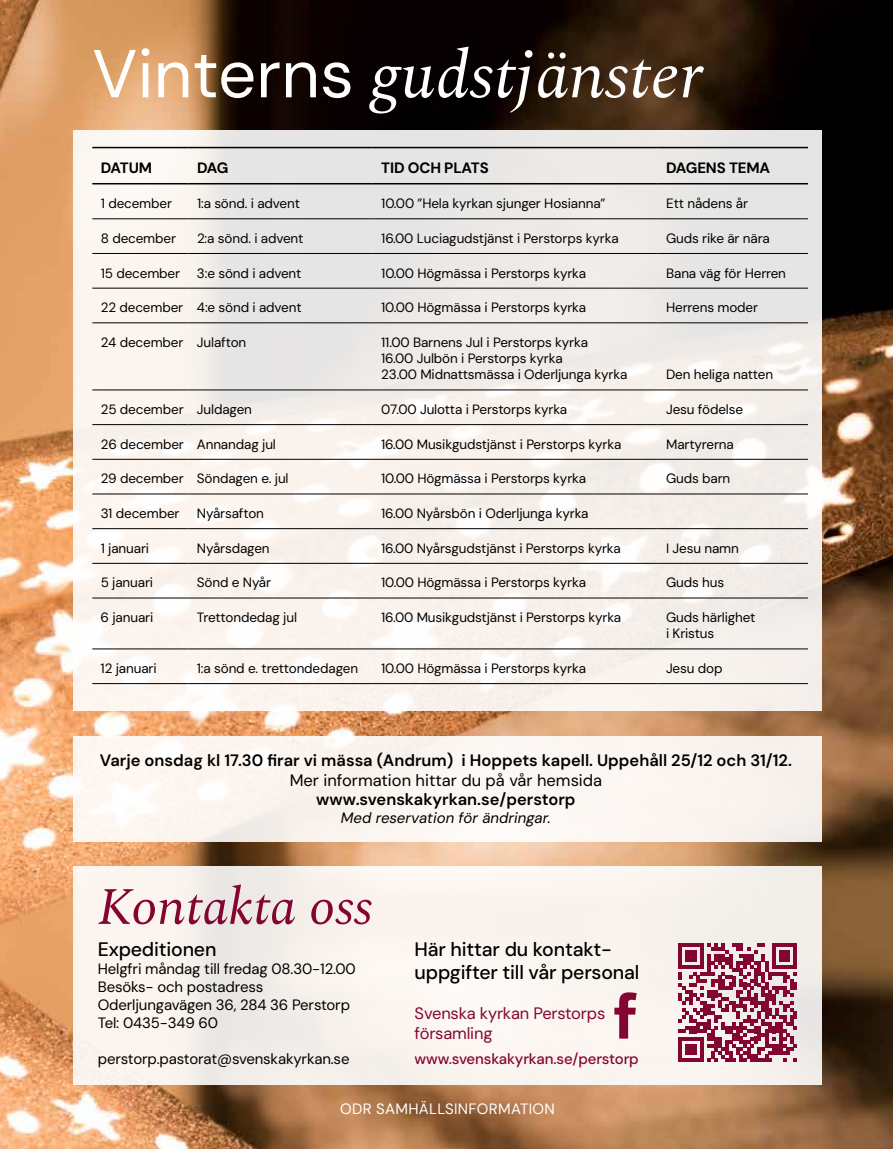
<style>
.page{position:relative;width:893px;height:1149px;background:#fff}
.page>*{position:absolute;margin:0;border:0;box-sizing:border-box;transform-origin:0 0}
.t1{font:italic 67.5px "Spectral";color:#fff}
.t2{font:italic 52.5px "Spectral";color:#830531}
.t3{font:500 19.5px/23.4px "DM Sans";letter-spacing:-.01em;color:#000}
.t4{font:600 16.5px "DM Sans";color:#000}
.t5{font:16.5px "DM Sans";color:#000}
.t6{font:16.5px/19.8px "DM Sans";letter-spacing:-.01em;color:#830531}
.t7{font:15px/18px "DM Sans";letter-spacing:-.01em;color:#000}
.t8{font:700 15px "DM Sans";letter-spacing:-.01em;color:#000}
.t9{font:500 15px "DM Sans";letter-spacing:-.01em;color:#830531}
.t10{font:italic 15px "DM Sans";color:#000}
.t11{font:15px "DM Sans";letter-spacing:.02em;color:#fff}
.t12{font:13.5px/16.2px "DM Sans";letter-spacing:-.01em;color:#000}
.s1{font-family:"DM Sans";font-style:normal}
</style>
<div class="page">
<img style="left:0;top:0;width:893px;height:1148px">
<svg style="left:73px;top:131px;width:749px;height:579px;fill:#f5efea"></svg>
<div style="left:73px;top:735px;width:748px;height:106px;background:#fcf6f0"></div>
<div style="left:73px;top:866px;width:749px;height:218px;background:linear-gradient(to right,#f8f2ed,#f7f2ee)"></div>
<hr style="left:92px;top:218px;width:97px;height:1px;background:#000">
<hr style="left:189px;top:218px;width:184px;height:1px;background:#000">
<hr style="left:373px;top:218px;width:285px;height:1px;background:#000">
<hr style="left:658px;top:218px;width:150px;height:1px;background:#000">
<hr style="left:92px;top:253px;width:97px;height:1px;background:#000">
<hr style="left:189px;top:253px;width:184px;height:1px;background:#000">
<hr style="left:373px;top:253px;width:285px;height:1px;background:#000">
<hr style="left:658px;top:253px;width:150px;height:1px;background:#000">
<hr style="left:92px;top:288px;width:97px;height:1px;background:#000">
<hr style="left:189px;top:288px;width:184px;height:1px;background:#000">
<hr style="left:373px;top:288px;width:285px;height:1px;background:#000">
<hr style="left:658px;top:288px;width:150px;height:1px;background:#000">
<hr style="left:92px;top:322px;width:97px;height:1px;background:#000">
<hr style="left:189px;top:322px;width:184px;height:1px;background:#000">
<hr style="left:373px;top:322px;width:285px;height:1px;background:#000">
<hr style="left:658px;top:322px;width:150px;height:1px;background:#000">
<hr style="left:92px;top:389px;width:97px;height:1px;background:#000">
<hr style="left:189px;top:389px;width:184px;height:1px;background:#000">
<hr style="left:373px;top:389px;width:285px;height:1px;background:#000">
<hr style="left:658px;top:389px;width:150px;height:1px;background:#000">
<hr style="left:92px;top:424px;width:97px;height:1px;background:#000">
<hr style="left:189px;top:424px;width:184px;height:1px;background:#000">
<hr style="left:373px;top:424px;width:285px;height:1px;background:#000">
<hr style="left:658px;top:424px;width:150px;height:1px;background:#000">
<hr style="left:92px;top:459px;width:97px;height:1px;background:#000">
<hr style="left:189px;top:459px;width:184px;height:1px;background:#000">
<hr style="left:373px;top:459px;width:285px;height:1px;background:#000">
<hr style="left:658px;top:459px;width:150px;height:1px;background:#000">
<hr style="left:92px;top:493px;width:97px;height:1px;background:#000">
<hr style="left:189px;top:493px;width:184px;height:1px;background:#000">
<hr style="left:373px;top:493px;width:285px;height:1px;background:#000">
<hr style="left:658px;top:493px;width:150px;height:1px;background:#000">
<hr style="left:92px;top:528px;width:97px;height:1px;background:#000">
<hr style="left:189px;top:528px;width:184px;height:1px;background:#000">
<hr style="left:373px;top:528px;width:285px;height:1px;background:#000">
<hr style="left:658px;top:528px;width:150px;height:1px;background:#000">
<hr style="left:92px;top:562px;width:97px;height:1px;background:#000">
<hr style="left:189px;top:562px;width:184px;height:1px;background:#000">
<hr style="left:373px;top:562px;width:285px;height:1px;background:#000">
<hr style="left:658px;top:562px;width:150px;height:1px;background:#000">
<hr style="left:92px;top:597px;width:97px;height:1px;background:#000">
<hr style="left:189px;top:597px;width:184px;height:1px;background:#000">
<hr style="left:373px;top:597px;width:285px;height:1px;background:#000">
<hr style="left:658px;top:597px;width:150px;height:1px;background:#000">
<hr style="left:92px;top:648px;width:97px;height:1px;background:#000">
<hr style="left:189px;top:648px;width:184px;height:1px;background:#000">
<hr style="left:373px;top:648px;width:285px;height:1px;background:#000">
<hr style="left:658px;top:648px;width:150px;height:1px;background:#000">
<hr style="left:92px;top:683px;width:97px;height:1px;background:#000">
<hr style="left:189px;top:683px;width:184px;height:1px;background:#000">
<hr style="left:373px;top:683px;width:285px;height:1px;background:#000">
<hr style="left:658px;top:683px;width:150px;height:1px;background:#000">
<hr style="left:92px;top:147px;width:97px;height:1px;background:#000">
<hr style="left:189px;top:147px;width:184px;height:1px;background:#000">
<hr style="left:373px;top:147px;width:285px;height:1px;background:#000">
<hr style="left:658px;top:147px;width:150px;height:1px;background:#000">
<hr style="left:92px;top:183px;width:97px;height:1px;background:#000">
<hr style="left:189px;top:183px;width:184px;height:1px;background:#000">
<hr style="left:373px;top:183px;width:285px;height:1px;background:#000">
<hr style="left:658px;top:183px;width:150px;height:1px;background:#000">
<svg style="left:614px;top:992px;width:23px;height:46px"></svg>
<svg style="left:678px;top:942px;width:119px;height:119px;background:#b56f85"></svg>
<h1 class="t1" style="left:92px;top:26px;width:612px"><span class="s1">Vinterns</span> gudstjänster</h1>
<p class="t8" style="left:101px;top:158px;width:53px">DATUM</p>
<p class="t8" style="left:197px;top:158px;width:33px">DAG</p>
<p class="t8" style="left:381px;top:158px;width:109px">TID OCH PLATS</p>
<p class="t8" style="left:666px;top:158px;width:106px">DAGENS TEMA</p>
<p class="t12" style="left:101px;top:195px;width:73px">1 december</p>
<p class="t12" style="left:197px;top:195px;width:104px">1:a sönd. i advent</p>
<p class="t12" style="left:381px;top:195px;width:226px">10.00 ”Hela kyrkan sjunger Hosianna”</p>
<p class="t12" style="left:666px;top:195px;width:83px">Ett nådens år</p>
<p class="t12" style="left:101px;top:230px;width:77px">8 december</p>
<p class="t12" style="left:197px;top:230px;width:108px">2:a sönd. i advent</p>
<p class="t12" style="left:381px;top:230px;width:239px">16.00 Luciagudstjänst i Perstorps kyrka</p>
<p class="t12" style="left:666px;top:230px;width:105px">Guds rike är nära</p>
<p class="t12" style="left:101px;top:264px;width:202px">15 december 3:e sönd i advent</p>
<p class="t12" style="left:381px;top:264px;width:206px">10.00 Högmässa i Perstorps kyrka</p>
<p class="t12" style="left:666px;top:264px;width:121px">Bana väg för Herren</p>
<p class="t12" style="left:101px;top:299px;width:202px">22 december 4:e sönd i advent</p>
<p class="t12" style="left:381px;top:299px;width:206px">10.00 Högmässa i Perstorps kyrka</p>
<p class="t12" style="left:666px;top:299px;width:93px">Herrens moder</p>
<p class="t12" style="left:101px;top:334px;width:147px">24 december Julafton</p>
<p class="t12" style="left:381px;top:334px;width:248px">11.00 Barnens Jul i Perstorps kyrka<br>16.00 Julbön i Perstorps kyrka<br>23.00 Midnattsmässa i Oderljunga kyrka</p>
<p class="t12" style="left:666px;top:366px;width:109px">Den heliga natten</p>
<p class="t12" style="left:101px;top:401px;width:153px">25 december Juldagen</p>
<p class="t12" style="left:381px;top:401px;width:188px">07.00 Julotta i Perstorps kyrka</p>
<p class="t12" style="left:666px;top:401px;width:78px">Jesu födelse</p>
<p class="t12" style="left:101px;top:435px;width:177px">26 december Annandag jul</p>
<p class="t12" style="left:381px;top:435px;width:242px">16.00 Musikgudstjänst i Perstorps kyrka</p>
<p class="t12" style="left:666px;top:435px;width:69px">Martyrerna</p>
<p class="t12" style="left:101px;top:470px;width:189px">29 december Söndagen e. jul</p>
<p class="t12" style="left:381px;top:470px;width:206px">10.00 Högmässa i Perstorps kyrka</p>
<p class="t12" style="left:666px;top:470px;width:66px">Guds barn</p>
<p class="t12" style="left:101px;top:505px;width:80px">31 december</p>
<p class="t12" style="left:197px;top:505px;width:69px">Nyårsafton</p>
<p class="t12" style="left:381px;top:505px;width:209px">16.00 Nyårsbön i Oderljunga kyrka</p>
<p class="t12" style="left:101px;top:539px;width:50px">1 januari</p>
<p class="t12" style="left:197px;top:539px;width:74px">Nyårsdagen</p>
<p class="t12" style="left:381px;top:539px;width:241px">16.00 Nyårsgudstjänst i Perstorps kyrka</p>
<p class="t12" style="left:666px;top:539px;width:74px">I Jesu namn</p>
<p class="t12" style="left:101px;top:574px;width:54px">5 januari</p>
<p class="t12" style="left:197px;top:574px;width:76px">Sönd e Nyår</p>
<p class="t12" style="left:381px;top:574px;width:206px">10.00 Högmässa i Perstorps kyrka</p>
<p class="t12" style="left:666px;top:574px;width:60px">Guds hus</p>
<p class="t12" style="left:101px;top:609px;width:54px">6 januari</p>
<p class="t12" style="left:197px;top:609px;width:102px">Trettondedag jul</p>
<p class="t12" style="left:381px;top:609px;width:242px">16.00 Musikgudstjänst i Perstorps kyrka</p>
<p class="t12" style="left:666px;top:609px;width:91px">Guds härlighet i Kristus</p>
<p class="t12" style="left:101px;top:660px;width:58px">12 januari</p>
<p class="t12" style="left:197px;top:660px;width:163px">1:a sönd e. trettondedagen</p>
<p class="t12" style="left:381px;top:660px;width:206px">10.00 Högmässa i Perstorps kyrka</p>
<p class="t12" style="left:666px;top:660px;width:58px">Jesu dop</p>
<p class="t4" style="left:100px;top:749px;width:693px">Varje onsdag kl 17.30 firar vi mässa (Andrum) i Hoppets kapell. Uppehåll 25/12 och 31/12.</p>
<p class="t5" style="left:290px;top:769px;width:314px">Mer information hittar du på vår hemsida</p>
<p class="t4" style="left:316px;top:789px;width:261px">www.svenskakyrkan.se/perstorp</p>
<p class="t10" style="left:341px;top:808px;width:211px">Med reservation för ändringar.</p>
<h2 class="t2" style="left:98px;top:868px;width:276px">Kontakta oss</h2>
<h3 class="t3" style="left:98px;top:937px;width:120px">Expeditionen</h3>
<p class="t7" style="left:98px;top:959px;width:259px">Helgfri måndag till fredag 08.30-12.00<br>Besöks- och postadress<br>Oderljungavägen 36, 284 36 Perstorp<br>Tel: 0435-349 60</p>
<p class="t7" style="left:98px;top:1049px;width:253px">perstorp.pastorat@svenskakyrkan.se</p>
<h3 class="t3" style="left:415px;top:937px;width:226px">Här hittar du kontakt&shy;uppgifter till vår personal</h3>
<p class="t6" style="left:415px;top:1002px;width:192px">Svenska kyrkan Perstorps församling</p>
<p class="t9" style="left:415px;top:1048px;width:226px">www.svenskakyrkan.se/perstorp</p>
<p class="t11" style="left:340px;top:1099px;width:216px">ODR SAMHÄLLSINFORMATION</p>
</div>
